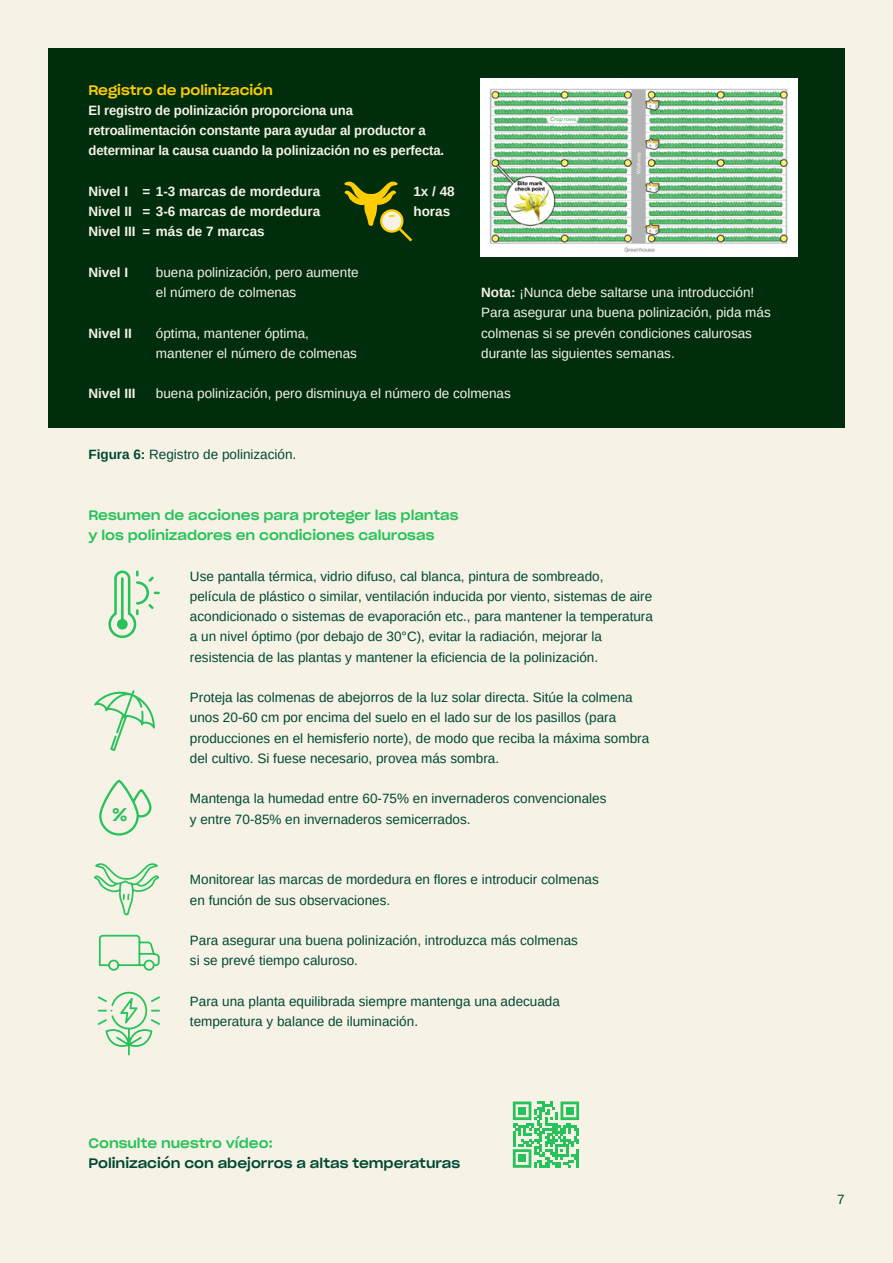
<style>
.page{position:relative;width:893px;height:1263px;background:#f6f2e6}
.page>*{position:absolute;margin:0;border:0;box-sizing:border-box;transform-origin:0 0}
.t1{font:18px "Sharp Grotesk Medium 22";color:#27c25a}
.t2{font:13.5px/20.2px "Arimo";color:#004832}
.t3{font:13.5px/20.2px "Arimo";color:#f6f2e6}
.t4{font:700 13.5px/20.2px "Arimo";letter-spacing:-.01em;color:#f6f2e6}
.t5{font:13.5px/20.2px "Sharp Grotesk Medium 22";color:#27c25a}
.t6{font:13.5px "Sharp Grotesk Medium 22";color:#004832}
.t7{font:13.5px "Sharp Grotesk Medium 22";color:#ffcd00}
.s1{font-weight:700}
</style>
<div class="page">
<div style="left:48px;top:48px;width:797px;height:380px;background:#002e0c"></div>
<img style="left:480px;top:79px;width:317px;height:177px">
<svg style="left:344px;top:182px;width:68px;height:59px"></svg>
<svg style="left:94px;top:863px;width:65px;height:53px"></svg>
<svg style="left:98px;top:934px;width:62px;height:37px"></svg>
<svg style="left:99px;top:780px;width:52px;height:55px"></svg>
<svg style="left:98px;top:992px;width:62px;height:63px"></svg>
<svg style="left:108px;top:570px;width:52px;height:68px"></svg>
<svg style="left:94px;top:690px;width:61px;height:61px"></svg>
<svg style="left:513px;top:1101px;width:66px;height:67px"></svg>
<div style="left:518px;top:1107px;width:8px;height:8px;background:#27c25a"></div>
<div style="left:566px;top:1107px;width:8px;height:8px;background:#27c25a"></div>
<div style="left:518px;top:1154px;width:8px;height:8px;background:#27c25a"></div>
<p class="t7" style="left:88px;top:78px;width:186px">Registro de polinización</p>
<p class="t4" style="left:88px;top:100px;width:357px">El registro de polinización proporciona una retroalimentación constante para ayudar al productor a determinar la causa cuando la polinización no es perfecta.</p>
<p class="t4" style="left:88px;top:181px;width:233px;text-align:justify">Nivel I = 1-3 marcas de mordedura Nivel II = 3-6 marcas de mordedura Nivel III = más de 7 marcas</p>
<p class="t4" style="left:88px;top:262px;width:41px">Nivel I</p>
<p class="t3" style="left:156px;top:262px;width:204px">buena polinización, pero aumente el número de colmenas</p>
<p class="t4" style="left:88px;top:323px;width:45px">Nivel II</p>
<p class="t3" style="left:156px;top:323px;width:203px">óptima, mantener óptima, mantener el número de colmenas</p>
<p class="t4" style="left:88px;top:384px;width:49px">Nivel III</p>
<p class="t3" style="left:156px;top:384px;width:356px">buena polinización, pero disminuya el número de colmenas</p>
<p class="t4" style="left:413px;top:181px;width:43px">1x / 48 horas</p>
<p class="t3" style="left:481px;top:282px;width:291px"><span class="s1">Nota:</span> ¡Nunca debe saltarse una introducción!<br>Para asegurar una buena polinización, pida más colmenas si se prevén condiciones calurosas durante las siguientes semanas.</p>
<p class="t2" style="left:88px;top:444px;width:209px"><span class="s1">Figura 6:</span> Registro de polinización.</p>
<p class="t5" style="left:88px;top:504px;width:372px">Resumen de acciones para proteger las plantas y los polinizadores en condiciones calurosas</p>
<h1 class="t1" style="left:113px;top:799px;width:16px">%</h1>
<p class="t2" style="left:190px;top:566px;width:464px">Use pantalla térmica, vidrio difuso, cal blanca, pintura de sombreado, película de plástico o similar, ventilación inducida por viento, sistemas de aire acondicionado o sistemas de evaporación etc., para mantener la temperatura a un nivel óptimo (por debajo de 30°C), evitar la radiación, mejorar la resistencia de las plantas y mantener la eficiencia de la polinización.</p>
<p class="t2" style="left:190px;top:687px;width:461px">Proteja las colmenas de abejorros de la luz solar directa. Sitúe la colmena unos 20-60 cm por encima del suelo en el lado sur de los pasillos (para producciones en el hemisferio norte), de modo que reciba la máxima sombra del cultivo. Si fuese necesario, provea más sombra.</p>
<p class="t2" style="left:190px;top:789px;width:418px">Mantenga la humedad entre 60-75% en invernaderos convencionales y entre 70-85% en invernaderos semicerrados.</p>
<p class="t2" style="left:190px;top:870px;width:410px">Monitorear las marcas de mordedura en flores e introducir colmenas en función de sus observaciones.</p>
<p class="t2" style="left:190px;top:930px;width:389px">Para asegurar una buena polinización, introduzca más colmenas si se prevé tiempo caluroso.</p>
<p class="t2" style="left:190px;top:991px;width:371px">Para una planta equilibrada siempre mantenga una adecuada temperatura y balance de iluminación.</p>
<p class="t5" style="left:88px;top:1132px;width:186px">Consulte nuestro vídeo:</p>
<p class="t6" style="left:88px;top:1151px;width:373px">Polinización con abejorros a altas temperaturas</p>
<p class="t2" style="left:837px;top:1189px;width:9px">7</p>
</div>
